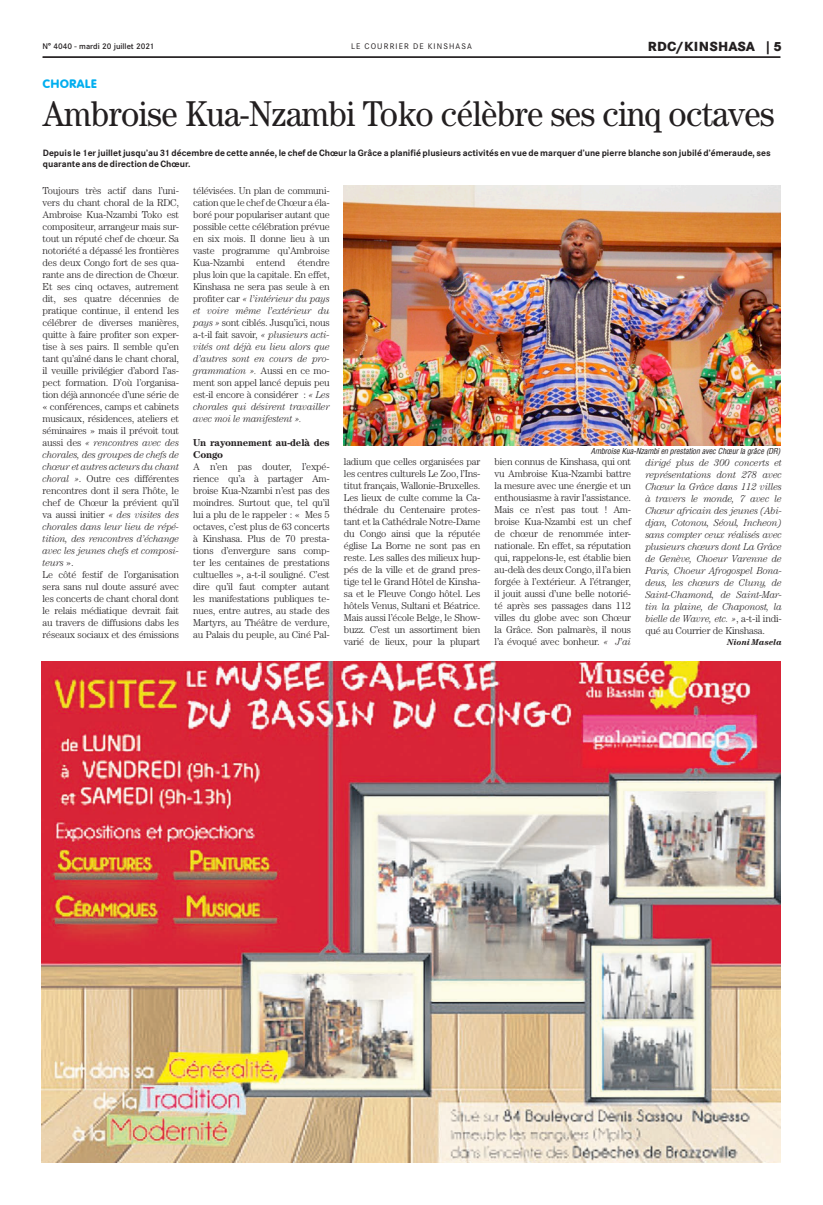
<style>
.page{position:relative;width:823px;height:1205px;background:#fff}
.page>*{position:absolute;margin:0;border:0;box-sizing:border-box;transform-origin:0 0}
.t1{font:36px "Century";letter-spacing:-.015em;color:#231f20;scale:.91 1}
.t2{font:800 13px "Corporate SBQ";letter-spacing:.01em;color:#231f20}
.t3{font:800 12px "Corporate Rounded";letter-spacing:.06em;color:#00aeef}
.t4{font:300 10px/12px "Century";letter-spacing:-.02em;color:#231f20;text-align:justify}
.t5{font:italic 300 10px/12px "Century";letter-spacing:-.02em;color:#231f20;text-align:justify;scale:.95 1}
.t6{font:700 10px/12px "Century";letter-spacing:-.02em;color:#231f20}
.t7{font:700 9px/11px "Corporate SBQ";color:#231f20}
.t8{font:italic 700 8.5px "Century";color:#231f20}
.t9{font:italic 8px "Corporate Condensed";color:#231f20}
.t10{font:500 8px "Corporate SBQ";color:#231f20}
.t11{font:8px "Corporate SBQ";letter-spacing:.14em;color:#231f20}
.s1{font-style:italic}
.s2{font-style:normal}
</style>
<div class="page">
<hr style="left:43px;top:57px;width:737px;height:1px;background:#231f20">
<img style="left:343px;top:186px;width:437px;height:259px">
<img style="left:41px;top:661px;width:739px;height:501px">
<p class="t10" style="left:43px;top:41px;width:113px">N° 4040 - mardi 20 juillet 2021</p>
<p class="t11" style="left:351px;top:41px;width:122px">LE COURRIER DE KINSHASA</p>
<h2 class="t2" style="left:647px;top:38px;width:135px">RDC/KINSHASA | 5</h2>
<p class="t3" style="left:43px;top:76px;width:55px">CHORALE</p>
<h1 class="t1" style="left:43px;top:92px;width:805px">Ambroise Kua-Nzambi Toko célèbre ses cinq octaves</h1>
<p class="t7" style="left:43px;top:147px;width:729px">Depuis le 1er juillet jusqu’au 31 décembre de cette année, le chef de Chœur la Grâce a planifié plusieurs activités en vue de marquer d’une pierre blanche son jubilé d’émeraude, ses quarante ans de direction de Chœur.</p>
<p class="t4" style="left:43px;top:184px;width:138px;text-align:left">Toujours très actif dans l’uni&shy;vers du chant choral de la RDC,<br>Ambroise Kua-Nzambi Toko est compositeur, arrangeur mais sur&shy;tout un réputé chef de chœur. Sa notoriété a dépassé les frontières des deux Congo fort de ses qua&shy;rante ans de direction de Chœur.<br>Et ses cinq octaves, autrement dit, ses quatre décennies de pratique continue, il entend les célébrer de diverses manières, quitte à faire profiter son exper&shy;tise à ses pairs. Il semble qu’en tant qu’aîné dans le chant choral, il veuille privilégier d’abord l’as&shy;pect formation. D’où l’organisa&shy;tion déjà annoncée d’une série de « conférences, camps et cabinets musicaux, résidences, ateliers et séminaires » mais il prévoit tout aussi des <span class="s1">« rencontres avec des chorales, des groupes de chefs de chœur et autres acteurs du chant choral »</span>. Outre ces différentes rencontres dont il sera l’hôte, le chef de Chœur la prévient qu’il va aussi initier <span class="s1">« des visites des chorales dans leur lieu de répé&shy;tition, des rencontres d’échange avec les jeunes chefs et composi&shy;teurs</span> ».<br>Le côté festif de l’organisation sera sans nul doute assuré avec les concerts de chant choral dont le relais médiatique devrait fait au travers de diffusions dabs les réseaux sociaux et des émissions</p>
<p class="t4" style="left:193px;top:184px;width:138px">télévisées. Un plan de communi&shy;cation que le chef de Chœur a éla&shy;boré pour populariser autant que possible cette célébration prévue en six mois. Il donne lieu à un vaste programme qu’Ambroise Kua-Nzambi entend étendre plus loin que la capitale. En effet, Kinshasa ne sera pas seule à en profiter car <span class="s1">« l’intérieur du pays et voire même l’extérieur du pays »</span> sont ciblés. Jusqu’ici, nous a-t-il fait savoir, <span class="s1">« plusieurs acti&shy;vités ont déjà eu lieu alors que d’autres sont en cours de pro&shy;grammation ».</span> Aussi en ce mo&shy;ment son appel lancé depuis peu est-il encore à considérer : <span class="s1">« Les chorales qui désirent travailler avec moi le manifestent ».</span></p>
<p class="t6" style="left:193px;top:436px;width:138px">Un rayonnement au-delà des<br>Congo</p>
<p class="t4" style="left:193px;top:460px;width:138px">A n’en pas douter, l’expé&shy;rience qu’a à partager Am&shy;broise Kua-Nzambi n’est pas des moindres. Surtout que, tel qu’il lui a plu de le rappeler : « Mes 5 octaves, c’est plus de 63 concerts à Kinshasa. Plus de 70 presta&shy;tions d’envergure sans comp&shy;ter les centaines de prestations cultuelles », a-t-il souligné. C’est dire qu’il faut compter autant les manifestations publiques te&shy;nues, entre autres, au stade des Martyrs, au Théâtre de verdure, au Palais du peuple, au Ciné Pal-</p>
<p class="t4" style="left:344px;top:456px;width:138px">ladium que celles organisées par les centres culturels Le Zoo, l’Ins&shy;titut français, Wallonie-Bruxelles.<br>Les lieux de culte comme la Ca&shy;thédrale du Centenaire protes&shy;tant et la Cathédrale Notre-Dame du Congo ainsi que la réputée église La Borne ne sont pas en reste. Les salles des milieux hup&shy;pés de la ville et de grand pres&shy;tige tel le Grand Hôtel de Kinsha&shy;sa et le Fleuve Congo hôtel. Les hôtels Venus, Sultani et Béatrice.<br>Mais aussi l’école Belge, le Show&shy;buzz. C’est un assortiment bien varié de lieux, pour la plupart</p>
<p class="t4" style="left:494px;top:456px;width:138px">bien connus de Kinshasa, qui ont vu Ambroise Kua-Nzambi battre la mesure avec une énergie et un enthousiasme à ravir l'assistance.<br>Mais ce n’est pas tout ! Am&shy;broise Kua-Nzambi est un chef de chœur de renommée inter&shy;nationale. En effet, sa réputation qui, rappelons-le, est établie bien au-delà des deux Congo, il l’a bien forgée à l’extérieur. A l’étranger, il jouit aussi d’une belle notorié&shy;té après ses passages dans 112 villes du globe avec son Chœur la Grâce. Son palmarès, il nous l’a évoqué avec bonheur. <span class="s1">« J’ai</span></p>
<p class="t5" style="left:645px;top:456px;width:145px">dirigé plus de 300 concerts et représentations dont 278 avec Chœur la Grâce dans 112 villes à travers le monde, 7 avec le Chœur africain des jeunes (Abi&shy;djan, Cotonou, Séoul, Incheon) sans compter ceux réalisés avec plusieurs chœurs dont La Grâce de Genève, Choeur Varenne de Paris, Choeur Afrogospel Bona&shy;deus, les chœurs de Cluny, de Saint-Chamond, de Saint-Mar&shy;tin la plaine, de Chaponost, la bielle de Wavre, etc. »<span class="s2">, a-t-il indi&shy;qué au Courrier de Kinshasa.</span></p>
<p class="t9" style="left:590px;top:446px;width:191px">Ambroise Kua-Nzambi en prestation avec Chœur la grâce (DR)</p>
<p class="t8" style="left:726px;top:637px;width:56px">Nioni Masela</p>
</div>
